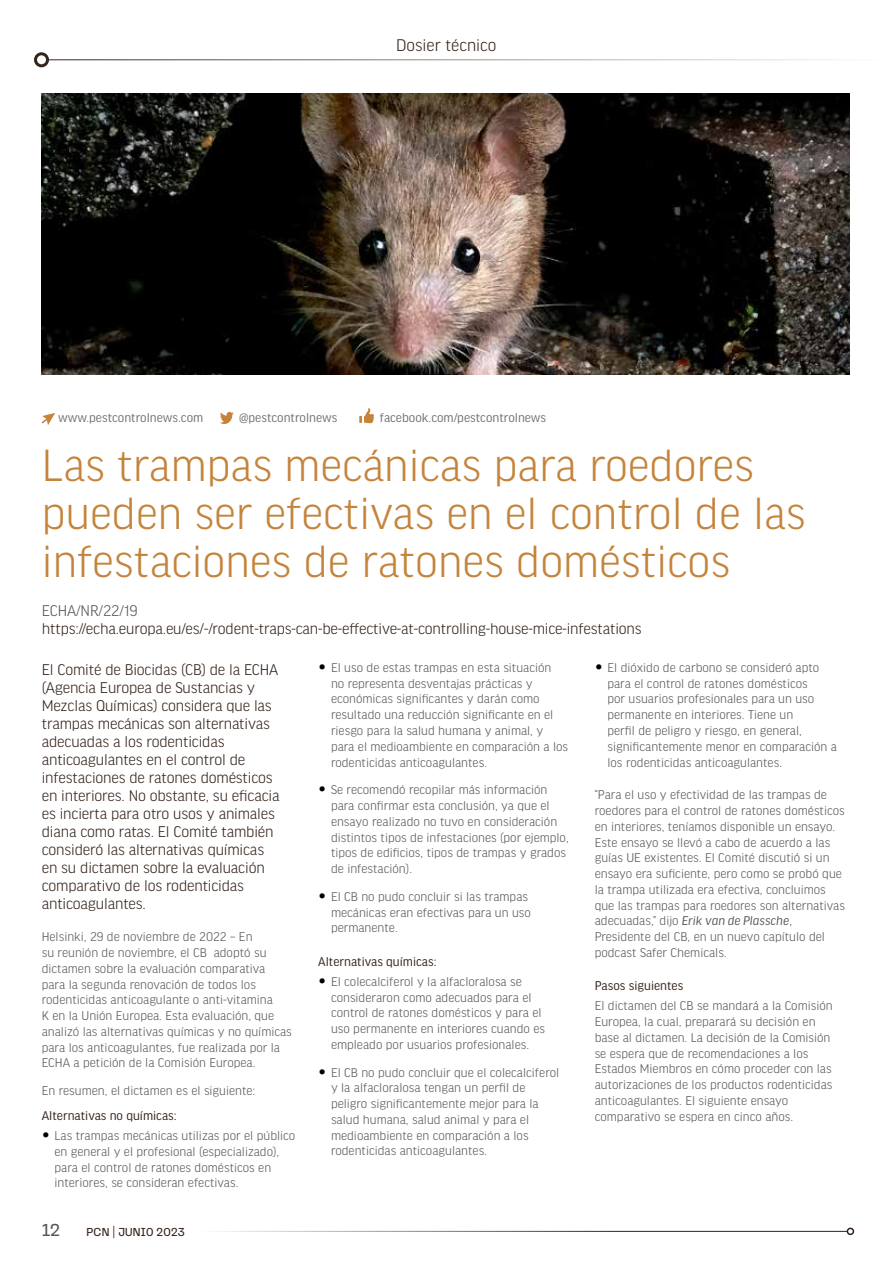
<style>
.page{position:relative;width:893px;height:1263px;background:#fff}
.page>*{position:absolute;margin:0;border:0;box-sizing:border-box;transform-origin:0 0}
.t1{font:300 48px/48px "Good Headline Pro";color:#c4843c}
.t2{font:300 18px "Good Headline Pro";color:#34221a}
.t3{font:18px "Loos Normal";color:#575756}
.t4{font:300 16.5px/18px "Good Headline Pro";letter-spacing:-.01em;color:#34221a}
.t5{font:300 16.5px "Good Headline Pro";letter-spacing:-.01em;color:#575756}
.t6{font:300 13.5px/15.8px "Good Headline Pro";color:#575756}
.t7{font:13.5px "Good Headline Pro";color:#6f7171}
.t8{font:13.5px "Good Headline Pro";color:#34221a}
.t9{font:12px "Loos Normal";letter-spacing:.02em;color:#34221a}
.s1{font-family:"Calibri";font-weight:400;font-size:16.5px;color:#000}
.s2{font-weight:300}
.s3{font-weight:400;font-style:italic}
</style>
<div class="page">
<img style="left:42px;top:94px;width:808px;height:281px">
<svg style="left:42px;top:413px;width:13px;height:12px"></svg>
<svg style="left:220px;top:412px;width:14px;height:12px"></svg>
<svg style="left:359px;top:408px;width:15px;height:15px"></svg>
<hr style="left:48px;top:60px;width:843px;height:1px;background:#34221a">
<div style="left:34px;top:52px;width:15px;height:15px;border:3px solid #34221a;border-radius:50%"></div>
<hr style="left:195px;top:1231px;width:652px;height:1px;background:#34221a">
<div style="left:847px;top:1227px;width:7px;height:8px;border:2px solid #34221a;border-radius:50%"></div>
<h2 class="t2" style="left:396px;top:36px;width:102px">Dosier técnico</h2>
<p class="t7" style="left:58px;top:411px;width:147px">www.pestcontrolnews.com</p>
<p class="t7" style="left:239px;top:411px;width:100px">@pestcontrolnews</p>
<p class="t7" style="left:380px;top:411px;width:168px">facebook.com/pestcontrolnews</p>
<h1 class="t1" style="left:42px;top:442px;width:765px">Las trampas mecánicas para roedores pueden ser efectivas en el control de las infestaciones de ratones domésticos</h1>
<p class="t5" style="left:42px;top:602px;width:97px">ECHA/NR/22/19</p>
<p class="t4" style="left:42px;top:620px;width:601px">https://echa.europa.eu/es/-/rodent-traps-can-be-effective-at-controlling-house-mice-infestations</p>
<p class="t4" style="left:42px;top:660px;width:239px">El Comité de Biocidas (CB) de la ECHA (Agencia Europea de Sustancias y Mezclas Químicas) considera que las trampas mecánicas son alternativas adecuadas a los rodenticidas anticoagulantes en el control de infestaciones de ratones domésticos en interiores. No obstante, su eficacia es incierta para otro usos y animales diana como ratas. El Comité también consideró las alternativas químicas en su dictamen sobre la evaluación comparativo de los rodenticidas anticoagulantes.</p>
<p class="t6" style="left:42px;top:929px;width:252px">Helsinki, 29 de noviembre de 2022 – En<br>su reunión de noviembre, el CB adoptó su dictamen sobre la evaluación comparativa para la segunda renovación de todos los rodenticidas anticoagulante o anti-vitamina<br>K en la Unión Europea. Esta evaluación, que analizó las alternativas químicas y no químicas para los anticoagulantes, fue realizada por la ECHA a petición de la Comisión Europea.</p>
<p class="t6" style="left:42px;top:1083px;width:215px">En resumen, el dictamen es el siguiente:</p>
<p class="t8" style="left:42px;top:1109px;width:136px">Alternativas no químicas:</p>
<p class="t6" style="left:55px;top:1128px;width:242px;text-indent:-13px"><span class="s1">•</span> Las trampas mecánicas utilizas por el público en general y el profesional (especializado), para el control de ratones domésticos en interiores, se consideran efectivas.</p>
<h2 class="t3" style="left:42px;top:1218px;width:20px">12</h2>
<p class="t9" style="left:86px;top:1224px;width:100px">PCN <span class="s2">|</span> JUNI0 2023</p>
<p class="t6" style="left:331px;top:660px;width:239px;text-indent:-13px"><span class="s1">•</span> El uso de estas trampas en esta situación<br>no representa desventajas prácticas y económicas significantes y darán como resultado una reducción significante en el riesgo para la salud humana y animal, y para el medioambiente en comparación a los rodenticidas anticoagulantes.</p>
<p class="t6" style="left:331px;top:782px;width:239px;text-indent:-13px"><span class="s1">•</span> Se recomendó recopilar más información para confirmar esta conclusión, ya que el ensayo realizado no tuvo en consideración distintos tipos de infestaciones (por ejemplo, tipos de edificios, tipos de trampas y grados de infestación).</p>
<p class="t6" style="left:331px;top:889px;width:201px;text-indent:-13px"><span class="s1">•</span> El CB no pudo concluir si las trampas mecánicas eran efectivas para un uso permanente.</p>
<p class="t8" style="left:318px;top:955px;width:120px">Alternativas químicas:</p>
<p class="t6" style="left:331px;top:974px;width:216px;text-indent:-13px"><span class="s1">•</span> El colecalciferol y la alfacloralosa se consideraron como adecuados para el control de ratones domésticos y para el uso permanente en interiores cuando es empleado por usuarios profesionales.</p>
<p class="t6" style="left:331px;top:1064px;width:230px;text-indent:-13px"><span class="s1">•</span> El CB no pudo concluir que el colecalciferol y la alfacloralosa tengan un perfil de peligro significantemente mejor para la salud humana, salud animal y para el medioambiente en comparación a los rodenticidas anticoagulantes.</p>
<p class="t6" style="left:607px;top:660px;width:231px;text-indent:-13px"><span class="s1">•</span> El dióxido de carbono se consideró apto para el control de ratones domésticos<br>por usuarios profesionales para un uso permanente en interiores. Tiene un<br>perfil de peligro y riesgo, en general, significantemente menor en comparación a los rodenticidas anticoagulantes.</p>
<p class="t6" style="left:595px;top:787px;width:252px">“Para el uso y efectividad de las trampas de roedores para el control de ratones domésticos en interiores, teníamos disponible un ensayo.<br>Este ensayo se llevó a cabo de acuerdo a las guías UE existentes. El Comité discutió si un ensayo era suficiente, pero como se probó que la trampa utilizada era efectiva, concluimos que las trampas para roedores son alternativas adecuadas,” dijo <span class="s3">Erik van de Plassche</span>, Presidente del CB, en un nuevo capítulo del podcast Safer Chemicals.</p>
<p class="t8" style="left:595px;top:979px;width:90px">Pasos siguientes</p>
<p class="t6" style="left:595px;top:998px;width:239px">El dictamen del CB se mandará a la Comisión Europea, la cual, preparará su decisión en base al dictamen. La decisión de la Comisión se espera que de recomendaciones a los Estados Miembros en cómo proceder con las autorizaciones de los productos rodenticidas anticoagulantes. El siguiente ensayo comparativo se espera en cinco años.</p>
</div>
